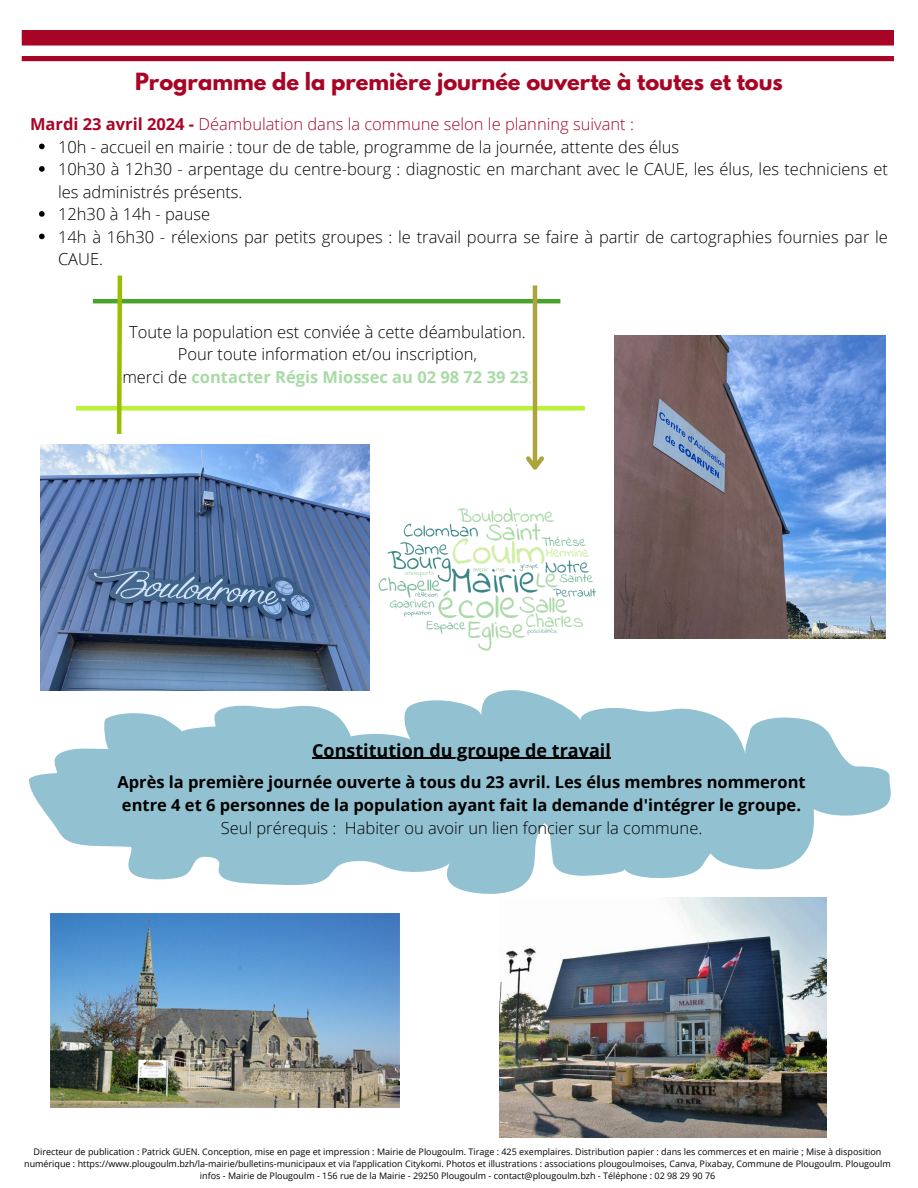
<style>
.page{position:relative;width:918px;height:1188px;background:#fff}
.page>*{position:absolute;margin:0;border:0;box-sizing:border-box;transform-origin:0 0}
.t1{font:700 21px "League Spartan";color:#a80526}
.t2{font:700 18px "Open Sans";color:#000}
.t3{font:300 16.5px/22.5px "Open Sans";color:#000}
.t4{font:700 16.5px/23px "Open Sans";color:#000;text-align:center}
.t5{font:300 16.5px "Open Sans";color:#a80526}
.t6{font:9px/12px "Open Sans";color:#000;text-align:center}
.s1{font-weight:700}
.s2{font-weight:700;color:#a8daa5}
.s3{color:#a8daa5}
.s4{font-weight:300}
</style>
<div class="page">
<svg style="left:22px;top:30px;width:872px;height:31px"></svg>
<img style="left:41px;top:444px;width:328px;height:246px">
<img style="left:615px;top:336px;width:271px;height:302px">
<svg style="left:29px;top:690px;width:862px;height:204px;fill:#92c2d1"></svg>
<img style="left:499px;top:897px;width:328px;height:240px">
<img style="left:50px;top:914px;width:350px;height:193px">
<svg style="left:39px;top:144px;width:6px;height:5px"></svg>
<svg style="left:39px;top:166px;width:6px;height:6px"></svg>
<svg style="left:39px;top:211px;width:6px;height:6px"></svg>
<svg style="left:39px;top:234px;width:6px;height:5px"></svg>
<hr style="left:312px;top:758px;width:299px;height:1px;background:#000">
<img style="left:369px;top:504px;width:246px;height:153px">
<div style="left:76px;top:406px;width:509px;height:5px;background:#bbf136"></div>
<hr style="left:93px;top:299px;width:467px;height:4px;background:#48a22d">
<svg style="left:115px;top:275px;width:9px;height:159px"></svg>
<hr style="left:533px;top:285px;width:4px;height:183px;background:#ada53c">
<svg style="left:526px;top:452px;width:18px;height:18px"></svg>
<h2 class="t1" style="left:135px;top:71px;width:649px">Programme de la première journée ouverte à toutes et tous</h2>
<p class="t5" style="left:30px;top:112px;width:605px"><span class="s1">Mardi 23 avril 2024 -</span> Déambulation dans la commune selon le planning suivant :</p>
<h3 class="t3" style="left:58px;top:135px;width:623px">10h - accueil en mairie : tour de de table, programme de la journée, attente des élus</h3>
<p class="t3" style="left:58px;top:157px;width:831px">10h30 à 12h30 - arpentage du centre-bourg : diagnostic en marchant avec le CAUE, les élus, les techniciens et les administrés présents.</p>
<p class="t3" style="left:58px;top:202px;width:154px">12h30 à 14h - pause</p>
<p class="t3" style="left:58px;top:225px;width:831px">14h à 16h30 - rélexions par petits groupes : le travail pourra se faire à partir de cartographies fournies par le<br>CAUE.</p>
<p class="t3" style="left:122px;top:320px;width:412px;text-align:center">Toute la population est conviée à cette déambulation.<br>Pour toute information et/ou inscription,<br>merci de <span class="s2">contacter Régis Miossec au 02 98 72 39 23</span><span class="s3">.</span></p>
<h3 class="t2" style="left:312px;top:737px;width:300px">Constitution du groupe de travail</h3>
<p class="t4" style="left:117px;top:770px;width:690px">Après la première journée ouverte à tous du 23 avril. Les élus membres nommeront entre 4 et 6 personnes de la population ayant fait la demande d'intégrer le groupe.<br><span class="s4">Seul prérequis : Habiter ou avoir un lien foncier sur la commune.</span></p>
<p class="t6" style="left:24px;top:1146px;width:868px">Directeur de publication : Patrick GUEN. Conception, mise en page et impression : Mairie de Plougoulm. Tirage : 425 exemplaires. Distribution papier : dans les commerces et en mairie ; Mise à disposition numérique : https://www.plougoulm.bzh/la-mairie/bulletins-municipaux et via l’application Citykomi. Photos et illustrations : associations plougoulmoises, Canva, Pixabay, Commune de Plougoulm. Plougoulm infos - Mairie de Plougoulm - 156 rue de la Mairie - 29250 Plougoulm - contact@plougoulm.bzh - Téléphone : 02 98 29 90 76</p>
</div>
